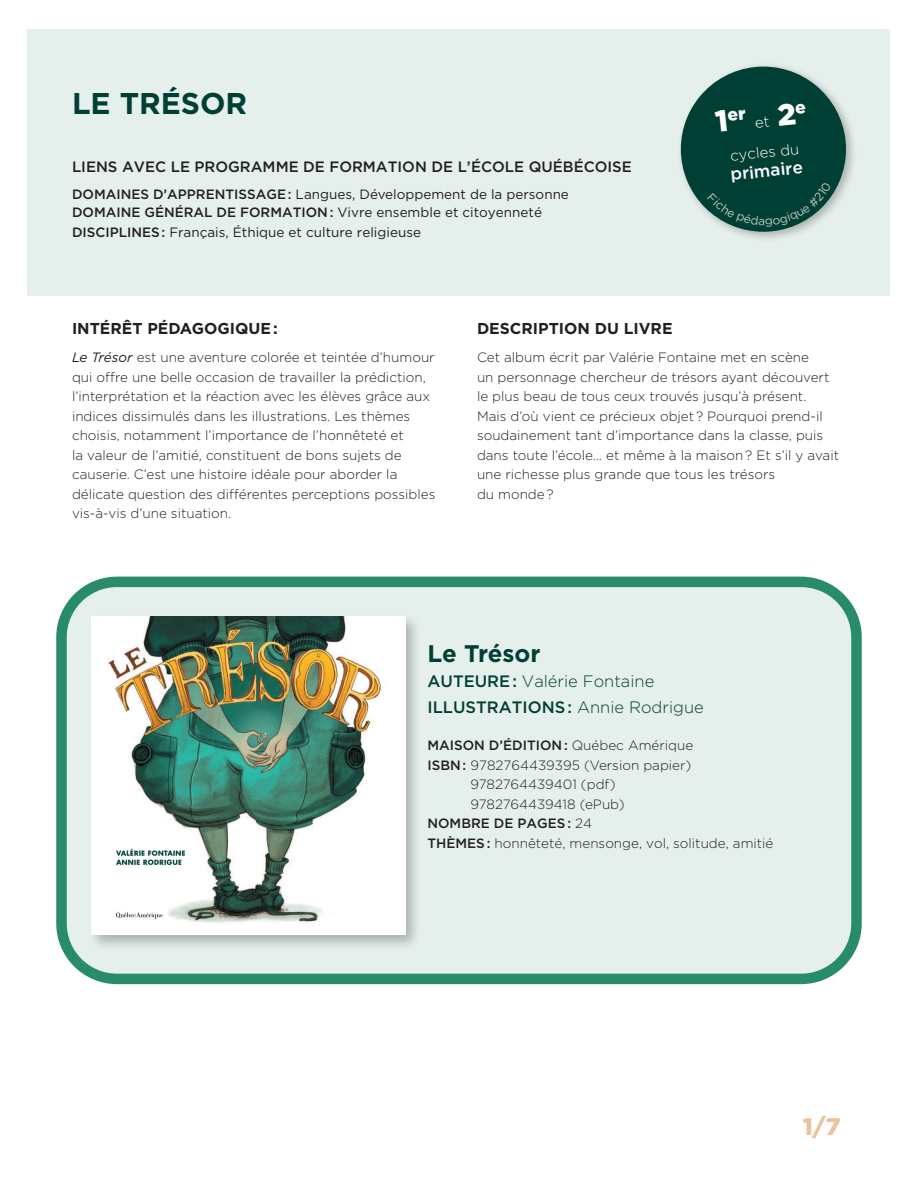
<style>
.page{position:relative;width:918px;height:1188px;background:#fff}
.page>*{position:absolute;margin:0;border:0;box-sizing:border-box;transform-origin:0 0}
.t1{font:700 30px "Gotham";color:#003f34}
.TitreLivre2{font:700 24px "Gotham";letter-spacing:-.005em;color:#003f34}
.t2{font:900 24px "Gotham";color:#ecc29d}
.AvantLaLecture__VERT{font:500 17.25px "Gotham";color:#fff}
.t3{font:500 16.5px "Gotham";color:#003f34}
.t4{font:300 16.5px "Gotham";color:#003f34}
.QuestionsDe__Orange2{font:700 15.75px "Gotham";color:#231f20}
.DescriptionLivre__Ch{font:700 15.75px "Gotham";color:#231f20}
.t5{font:500 15px "Gotham";color:#231f20}
.AvantLaLecture__VERT-2{font:300 15px "Gotham";color:#fff}
.DescriptionLivre__Ch-2{font:300 13.5px/19.5px "Gotham";color:#231f20}
.t6{font:13.5px "Gotham";color:#231f20}
.t7{font:500 13.5px "Gotham";color:#231f20}
.s1{font-weight:500}
.s2{font-weight:400}
.s3{font-weight:900;font-size:30px}
.s4{font-weight:400;font-style:italic}
.s5{font-weight:300}
</style>
<div class="page">
<div style="left:28px;top:29px;width:862px;height:267px;background:#e5efeb"></div>
<div style="left:62px;top:582px;width:794px;height:397px;background:#e5efeb;border-radius:56px"></div>
<div style="left:56px;top:577px;width:806px;height:407px;border:10px solid #288b6c;border-radius:56px"></div>
<div style="left:676px;top:62px;width:181px;height:181px;background:#231f20;opacity:.3"></div>
<div style="left:681px;top:67px;width:165px;height:165px;background:#003f34;border-radius:50%"></div>
<div style="left:88px;top:613px;width:334px;height:338px;background:#231f20;opacity:.3"></div>
<img style="left:92px;top:616px;width:313px;height:318px">
<svg style="left:708px;top:195px;width:124px;height:32px"></svg>
<p class="t1" style="left:72px;top:83px;width:177px">LE TRÉSOR</p>
<p class="t5" style="left:72px;top:156px;width:561px">LIENS AVEC LE PROGRAMME DE FORMATION DE L’ÉCOLE QUÉBÉCOISE</p>
<p class="t6" style="left:72px;top:186px;width:498px"><span class="s1">DOMAINES D’APPRENTISSAGE :</span> Langues, Développement de la personne</p>
<p class="t7" style="left:72px;top:204px;width:472px">DOMAINE GÉNÉRAL DE FORMATION : <span class="s2">Vivre ensemble et citoyenneté</span></p>
<p class="t6" style="left:72px;top:223px;width:351px"><span class="s1">DISCIPLINES :</span> Français, Éthique et culture religieuse</p>
<p class="AvantLaLecture__VERT-2" style="left:754px;top:113px;width:54px;rotate:-6deg">et <span class="s3">2</span><sup>e</sup></p>
<p class="AvantLaLecture__VERT-2" style="left:729px;top:146px;width:71px;rotate:-6deg">cycles du</p>
<p class="AvantLaLecture__VERT" style="left:729px;top:163px;width:74px;rotate:-6deg">primaire</p>
<p class="QuestionsDe__Orange2" style="left:72px;top:318px;width:207px">INTÉRÊT PÉDAGOGIQUE :</p>
<p class="DescriptionLivre__Ch-2" style="left:72px;top:347px;width:365px"><span class="s4">Le Trésor</span> est une aventure colorée et teintée d’humour qui offre une belle occasion de travailler la prédiction, l’interprétation et la réaction avec les élèves grâce aux indices dissimulés dans les illustrations. Les thèmes choisis, notamment l’importance de l’honnêteté et<br>la valeur de l’amitié, constituent de bons sujets de causerie. C’est une histoire idéale pour aborder la délicate question des différentes perceptions possibles vis-à-vis d’une situation.</p>
<p class="DescriptionLivre__Ch" style="left:477px;top:318px;width:197px">DESCRIPTION DU LIVRE</p>
<p class="DescriptionLivre__Ch-2" style="left:477px;top:347px;width:364px">Cet album écrit par Valérie Fontaine met en scène<br>un personnage chercheur de trésors ayant découvert le plus beau de tous ceux trouvés jusqu’à présent.<br>Mais d’où vient ce précieux objet ? Pourquoi prend-il soudainement tant d’importance dans la classe, puis dans toute l’école… et même à la maison ? Et s’il y avait une richesse plus grande que tous les trésors<br>du monde ?</p>
<p class="TitreLivre2" style="left:428px;top:637px;width:115px">Le Trésor</p>
<p class="t4" style="left:428px;top:671px;width:228px"><span class="s1">AUTEURE :</span> Valérie Fontaine</p>
<p class="t3" style="left:428px;top:696px;width:278px">ILLUSTRATIONS : <span class="s5">Annie Rodrigue</span></p>
<p class="t7" style="left:428px;top:737px;width:267px">MAISON D’ÉDITION : <span class="s5">Québec Amérique</span></p>
<p class="DescriptionLivre__Ch-2" style="left:470px;top:755px;width:222px;text-indent:-43px"><span class="s1">ISBN :</span> 9782764439395 (Version papier)<br>9782764439401 (pdf)<br>9782764439418 (ePub)</p>
<p class="t7" style="left:428px;top:815px;width:166px">NOMBRE DE PAGES : <span class="s5">24</span></p>
<p class="DescriptionLivre__Ch-2" style="left:428px;top:833px;width:348px"><span class="s1">THÈMES :</span> honnêteté, mensonge, vol, solitude, amitié</p>
<h2 class="t2" style="left:803px;top:1110px;width:39px">1/7</h2>
</div>
